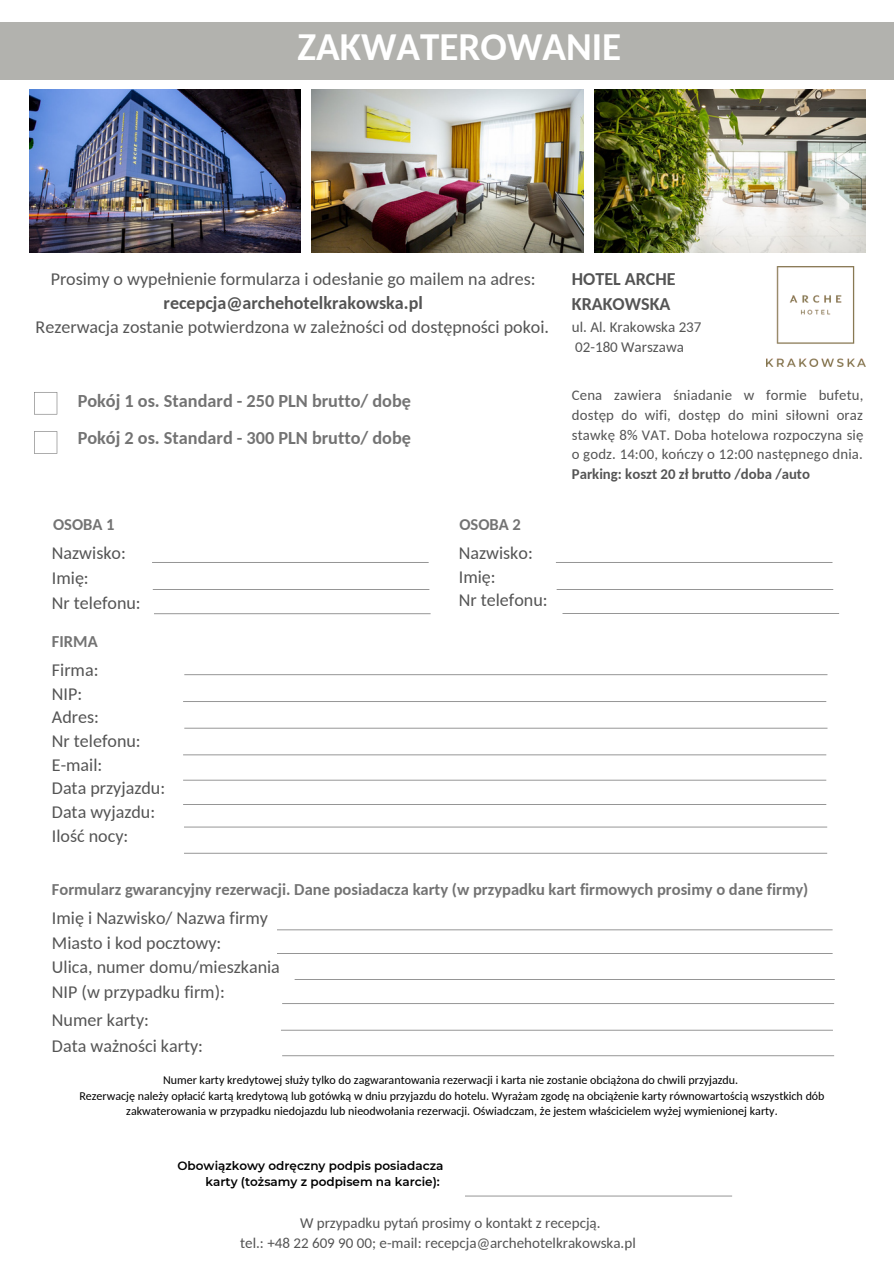
<style>
.page{position:relative;width:894px;height:1264px;background:#fff}
.page>*{position:absolute;margin:0;border:0;box-sizing:border-box;transform-origin:0 0}
.t1{font:700 39px "Carlito";color:#fff}
.t2{font:700 18.3px "Carlito";color:#737373}
.t3{font:18px/23.7px "Carlito";color:#545454}
.t4{font:700 18px/24.8px "Carlito";color:#545454}
.t5{font:700 16.5px "Carlito";color:#737373}
.t6{font:15px "Carlito";color:#545454}
.t7{font:14.7px/19.6px "Carlito";letter-spacing:.01em;color:#545454;text-align:justify}
.t8{font:700 14.7px "Carlito";color:#545454}
.t9{font:12px/15.8px "Carlito";color:#000;text-align:center}
.t10{font:600 12px/15.8px "Montserrat";color:#000;text-align:right}
.s1{font-weight:700}
</style>
<div class="page">
<img style="left:30px;top:89px;width:270px;height:164px">
<img style="left:311px;top:89px;width:272px;height:164px">
<img style="left:594px;top:89px;width:271px;height:164px">
<svg style="left:34px;top:392px;width:23px;height:22px"></svg>
<svg style="left:34px;top:431px;width:23px;height:22px"></svg>
<svg style="left:152px;top:562px;width:276px;height:1px"></svg>
<svg style="left:153px;top:589px;width:276px;height:1px"></svg>
<div style="left:0;top:22px;width:893px;height:57px;background:#b2b2ae"></div>
<svg style="left:183px;top:701px;width:643px;height:1px"></svg>
<svg style="left:183px;top:754px;width:643px;height:1px"></svg>
<svg style="left:183px;top:779px;width:643px;height:1px"></svg>
<svg style="left:183px;top:804px;width:643px;height:1px"></svg>
<svg style="left:184px;top:826px;width:643px;height:1px"></svg>
<svg style="left:184px;top:852px;width:643px;height:1px"></svg>
<svg style="left:184px;top:674px;width:643px;height:1px"></svg>
<svg style="left:556px;top:562px;width:276px;height:1px"></svg>
<svg style="left:556px;top:589px;width:277px;height:1px"></svg>
<svg style="left:154px;top:613px;width:276px;height:1px"></svg>
<svg style="left:184px;top:727px;width:643px;height:1px"></svg>
<svg style="left:277px;top:929px;width:555px;height:1px"></svg>
<svg style="left:277px;top:953px;width:555px;height:1px"></svg>
<svg style="left:281px;top:1029px;width:551px;height:1px"></svg>
<svg style="left:282px;top:1003px;width:551px;height:1px"></svg>
<svg style="left:282px;top:1055px;width:551px;height:1px"></svg>
<svg style="left:294px;top:979px;width:540px;height:1px"></svg>
<svg style="left:465px;top:1195px;width:267px;height:1px"></svg>
<img style="left:766px;top:267px;width:99px;height:99px">
<svg style="left:562px;top:613px;width:276px;height:1px"></svg>
<p class="t1" style="left:297px;top:31px;width:325px">ZAKWATEROWANIE</p>
<p class="t3" style="left:51px;top:269px;width:486px;text-align:center">Prosimy o wypełnienie formularza i odesłanie go mailem na adres: <span class="s1">recepcja@archehotelkrakowska.pl</span></p>
<p class="t3" style="left:36px;top:316px;width:515px">Rezerwacja zostanie potwierdzona w zależności od dostępności pokoi.</p>
<p class="t2" style="left:78px;top:393px;width:335px">Pokój 1 os. Standard - 250 PLN brutto/ dobę</p>
<p class="t2" style="left:78px;top:430px;width:335px">Pokój 2 os. Standard - 300 PLN brutto/ dobę</p>
<p class="t5" style="left:53px;top:517px;width:63px">OSOBA 1</p>
<p class="t5" style="left:459px;top:517px;width:63px">OSOBA 2</p>
<p class="t3" style="left:52px;top:542px;width:75px;line-height:24.8px">Nazwisko:<br>Imię:</p>
<p class="t3" style="left:52px;top:592px;width:90px">Nr telefonu:</p>
<p class="t5" style="left:52px;top:634px;width:47px">FIRMA</p>
<p class="t3" style="left:52px;top:659px;width:48px">Firma:</p>
<p class="t3" style="left:52px;top:683px;width:32px">NIP:</p>
<p class="t3" style="left:52px;top:707px;width:48px">Adres:</p>
<p class="t3" style="left:52px;top:730px;width:90px">Nr telefonu:<br>E-mail:</p>
<p class="t3" style="left:52px;top:778px;width:115px">Data przyjazdu:<br>Data wyjazdu:<br>Ilość nocy:</p>
<p class="t3" style="left:458px;top:542px;width:75px">Nazwisko:<br>Imię:</p>
<p class="t3" style="left:458px;top:590px;width:90px">Nr telefonu:</p>
<p class="t4" style="left:571px;top:268px;width:105px">HOTEL ARCHE<br>KRAKOWSKA</p>
<p class="t6" style="left:571px;top:320px;width:131px">ul. Al. Krakowska 237</p>
<p class="t6" style="left:575px;top:340px;width:110px">02-180 Warszawa</p>
<p class="t7" style="left:571px;top:387px;width:293px">Cena zawiera śniadanie w formie bufetu, dostęp do wifi, dostęp do mini siłowni oraz stawkę 8% VAT. Doba hotelowa rozpoczyna się o godz. 14:00, kończy o 12:00 następnego dnia.</p>
<p class="t8" style="left:571px;top:468px;width:239px">Parking: koszt 20 zł brutto /doba /auto</p>
<p class="t5" style="left:52px;top:882px;width:757px">Formularz gwarancyjny rezerwacji. Dane posiadacza karty (w przypadku kart firmowych prosimy o dane firmy)</p>
<p class="t3" style="left:52px;top:906px;width:217px;line-height:24.8px">Imię i Nazwisko/ Nazwa firmy<br>Miasto i kod pocztowy:</p>
<p class="t3" style="left:52px;top:956px;width:229px;line-height:24.8px">Ulica, numer domu/mieszkania<br>NIP (w przypadku firm):</p>
<p class="t3" style="left:52px;top:1009px;width:98px">Numer karty:</p>
<p class="t3" style="left:52px;top:1035px;width:153px">Data ważności karty:</p>
<p class="t9" style="left:163px;top:1072px;width:576px">Numer karty kredytowej służy tylko do zagwarantowania rezerwacji i karta nie zostanie obciążona do chwili przyjazdu.</p>
<p class="t9" style="left:79px;top:1088px;width:746px">Rezerwację należy opłacić kartą kredytową lub gotówką w dniu przyjazdu do hotelu. Wyrażam zgodę na obciążenie karty równowartością wszystkich dób zakwaterowania w przypadku niedojazdu lub nieodwołania rezerwacji. Oświadczam, że jestem właścicielem wyżej wymienionej karty.</p>
<p class="t10" style="left:177px;top:1157px;width:267px">Obowiązkowy odręczny podpis posiadacza karty (tożsamy z podpisem na karcie):</p>
<p class="t6" style="left:300px;top:1216px;width:302px">W przypadku pytań prosimy o kontakt z recepcją.</p>
<p class="t6" style="left:240px;top:1236px;width:397px">tel.: +48 22 609 90 00; e-mail: recepcja@archehotelkrakowska.pl</p>
</div>
